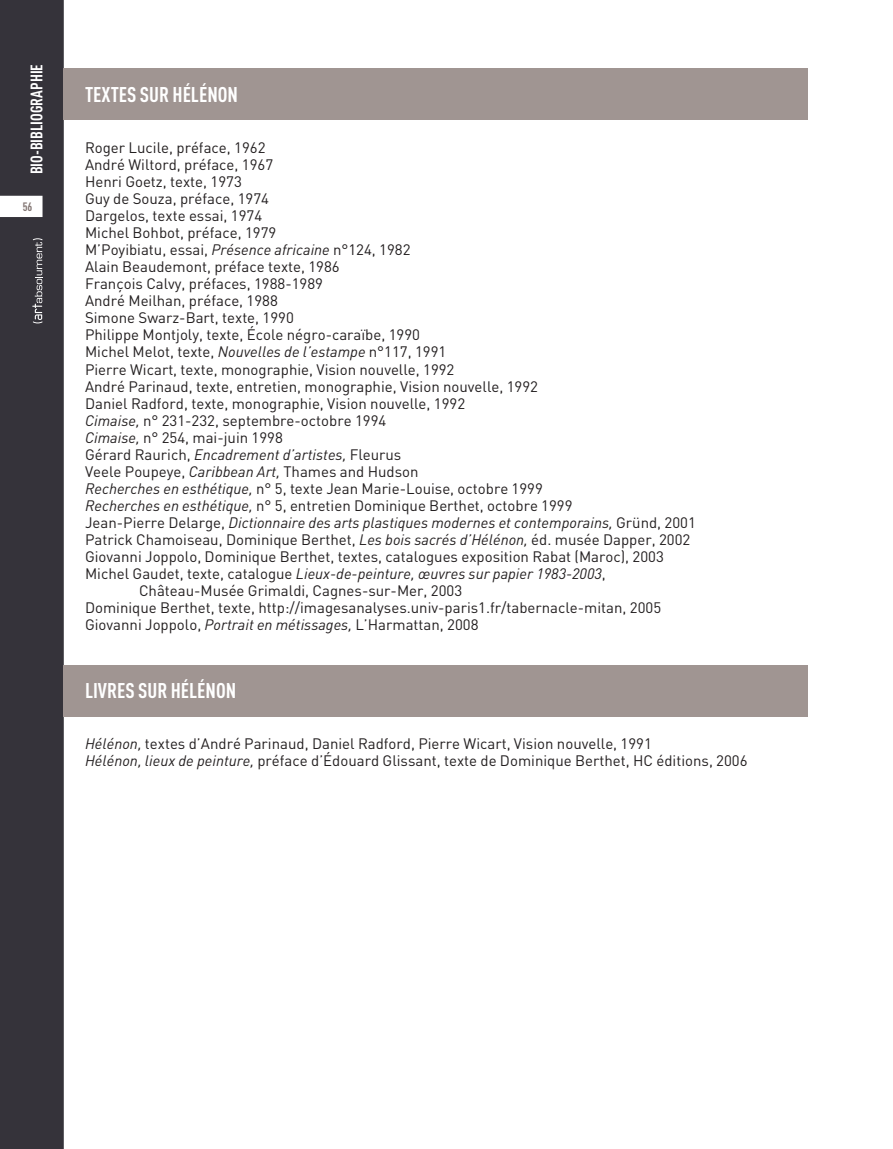
<style>
.page{position:relative;width:893px;height:1149px;background:#fff}
.page>*{position:absolute;margin:0;border:0;box-sizing:border-box;transform-origin:0 0}
.t1{font:700 21px "DIN Cond";color:#fff}
.t2{font:700 16.5px "DIN Cond";color:#fff}
.t3{font:15px/17px "DIN";color:#231f20}
.t4{font:italic 15px "DIN";color:#231f20}
.t5{font:700 12px "DIN Cond";color:#817471}
.s1{font-style:italic}
.s2{font-style:normal}
</style>
<div class="page">
<div style="left:0;top:0;width:64px;height:1148px;background:#35333a"></div>
<svg style="left:32px;top:238px;width:11px;height:85px"></svg>
<div style="left:0;top:196px;width:43px;height:21px;background:#fff"></div>
<div style="left:64px;top:68px;width:744px;height:51px;background:#a09592"></div>
<div style="left:64px;top:664px;width:744px;height:52px;background:#a09592"></div>
<p class="t2" style="left:31px;top:174px;width:112px;rotate:-90deg">BIO-BIBLIOGRAPHIE</p>
<p class="t5" style="left:23px;top:202px;width:11px">56</p>
<h1 class="t1" style="left:85px;top:87px;width:154px">TEXTES SUR HÉLÉNON</h1>
<p class="t3" style="left:85px;top:141px;width:182px">Roger Lucile, préface, 1962</p>
<p class="t3" style="left:85px;top:158px;width:190px">André Wiltord, préface, 1967</p>
<p class="t3" style="left:85px;top:175px;width:158px">Henri Goetz, texte, 1973</p>
<p class="t3" style="left:85px;top:192px;width:186px">Guy de Souza, préface, 1974</p>
<p class="t3" style="left:85px;top:209px;width:179px">Dargelos, texte essai, 1974</p>
<p class="t3" style="left:85px;top:226px;width:193px">Michel Bohbot, préface, 1979</p>
<p class="t3" style="left:85px;top:243px;width:327px">M’Poyibiatu, essai, <span class="s1">Présence africaine</span> n°124, 1982</p>
<p class="t3" style="left:85px;top:260px;width:256px">Alain Beaudemont, préface texte, 1986</p>
<p class="t3" style="left:85px;top:277px;width:240px">François Calvy, préfaces, 1988-1989</p>
<p class="t3" style="left:85px;top:294px;width:194px">André Meilhan, préface, 1988</p>
<p class="t3" style="left:85px;top:311px;width:210px">Simone Swarz-Bart, texte, 1990</p>
<p class="t3" style="left:85px;top:328px;width:337px">Philippe Montjoly, texte, École négro-caraïbe, 1990</p>
<p class="t3" style="left:85px;top:345px;width:363px">Michel Melot, texte, <span class="s1">Nouvelles de l’estampe</span> n°117, 1991</p>
<p class="t3" style="left:85px;top:362px;width:371px">Pierre Wicart, texte, monographie, Vision nouvelle, 1992</p>
<p class="t3" style="left:85px;top:379px;width:455px">André Parinaud, texte, entretien, monographie, Vision nouvelle, 1992</p>
<p class="t3" style="left:85px;top:396px;width:382px">Daniel Radford, texte, monographie, Vision nouvelle, 1992</p>
<p class="t3" style="left:85px;top:413px;width:303px"><span class="s1">Cimaise,</span> n° 231-232, septembre-octobre 1994</p>
<p class="t3" style="left:85px;top:430px;width:199px"><span class="s1">Cimaise,</span> n° 254, mai-juin 1998</p>
<p class="t4" style="left:85px;top:448px;width:318px"><span class="s2">Gérard Raurich,</span> Encadrement d’artistes, <span class="s2">Fleurus</span></p>
<p class="t3" style="left:85px;top:464px;width:335px">Veele Poupeye, <span class="s1">Caribbean Art,</span> Thames and Hudson</p>
<p class="t3" style="left:85px;top:481px;width:459px"><span class="s1">Recherches en esthétique,</span> n° 5, texte Jean Marie-Louise, octobre 1999</p>
<p class="t3" style="left:85px;top:498px;width:489px"><span class="s1">Recherches en esthétique,</span> n° 5, entretien Dominique Berthet, octobre 1999</p>
<p class="t4" style="left:85px;top:517px;width:612px"><span class="s2">Jean-Pierre Delarge,</span> Dictionnaire des arts plastiques modernes et contemporains, <span class="s2">Gründ, 2001</span></p>
<p class="t3" style="left:85px;top:532px;width:607px">Patrick Chamoiseau, Dominique Berthet, <span class="s1">Les bois sacrés d’Hélénon,</span> éd. musée Dapper, 2002</p>
<p class="t3" style="left:85px;top:549px;width:580px">Giovanni Joppolo, Dominique Berthet, textes, catalogues exposition Rabat (Maroc), 2003</p>
<p class="t4" style="left:85px;top:568px;width:522px"><span class="s2">Michel Gaudet, texte, catalogue</span> Lieux-de-peinture, œuvres sur papier 1983-2003<span class="s2">,</span></p>
<p class="t3" style="left:139px;top:583px;width:325px">Château-Musée Grimaldi, Cagnes-sur-Mer, 2003</p>
<p class="t3" style="left:85px;top:600px;width:578px">Dominique Berthet, texte, http://imagesanalyses.univ-paris1.fr/tabernacle-mitan, 2005</p>
<p class="t3" style="left:85px;top:617px;width:395px">Giovanni Joppolo, <span class="s1">Portrait en métissages,</span> L’Harmattan, 2008</p>
<h1 class="t1" style="left:85px;top:682px;width:153px">LIVRES SUR HÉLÉNON</h1>
<p class="t3" style="left:85px;top:736px;width:664px"><span class="s1">Hélénon,</span> textes d’André Parinaud, Daniel Radford, Pierre Wicart, Vision nouvelle, 1991<br><span class="s1">Hélénon, lieux de peinture,</span> préface d’Édouard Glissant, texte de Dominique Berthet, HC éditions, 2006</p>
</div>
